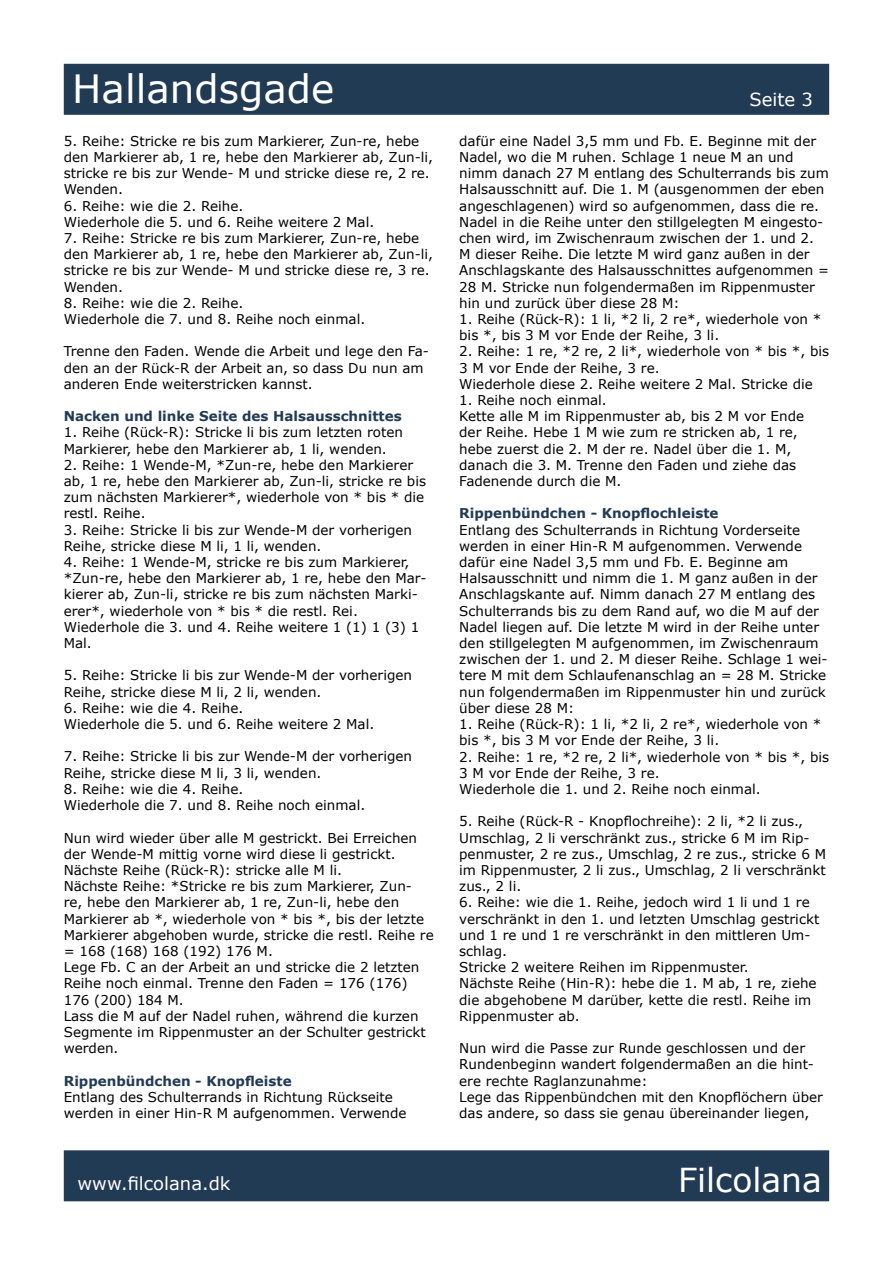
<style>
.page{position:relative;width:893px;height:1263px;background:#fff}
.page>*{position:absolute;margin:0;border:0;box-sizing:border-box;transform-origin:0 0}
.t1{font:39px "Verdana";color:#fff}
.t2{font:33px "Verdana";color:#fff}
.t3{font:18px "Verdana";color:#fff}
.t4{font:13.5px/16.2px "Verdana";color:#000}
.t5{font:700 13.5px "Verdana";color:#223b54}
</style>
<div class="page">
<div style="left:64px;top:64px;width:765px;height:51px;background:#223b54;border:2px solid #243c54"></div>
<div style="left:64px;top:1150px;width:765px;height:51px;background:#223b54;border:2px solid #243c54"></div>
<h1 class="t1" style="left:72px;top:62px;width:264px">Hallandsgade</h1>
<p class="t4" style="left:64px;top:133px;width:371px">5. Reihe: Stricke re bis zum Markierer, Zun-re, hebe den Markierer ab, 1 re, hebe den Markierer ab, Zun-li, stricke re bis zur Wende- M und stricke diese re, 2 re.<br>Wenden.</p>
<p class="t4" style="left:64px;top:197px;width:312px">6. Reihe: wie die 2. Reihe.<br>Wiederhole die 5. und 6. Reihe weitere 2 Mal.</p>
<p class="t4" style="left:64px;top:230px;width:371px">7. Reihe: Stricke re bis zum Markierer, Zun-re, hebe den Markierer ab, 1 re, hebe den Markierer ab, Zun-li, stricke re bis zur Wende- M und stricke diese re, 3 re.<br>Wenden.</p>
<p class="t4" style="left:64px;top:295px;width:303px">8. Reihe: wie die 2. Reihe.<br>Wiederhole die 7. und 8. Reihe noch einmal.</p>
<p class="t4" style="left:64px;top:343px;width:367px">Trenne den Faden. Wende die Arbeit und lege den Fa&shy;den an der Rück-R der Arbeit an, so dass Du nun am anderen Ende weiterstricken kannst.</p>
<p class="t5" style="left:64px;top:407px;width:339px">Nacken und linke Seite des Halsausschnittes</p>
<p class="t4" style="left:64px;top:424px;width:341px">1. Reihe (Rück-R): Stricke li bis zum letzten roten<br>Markierer, hebe den Markierer ab, 1 li, wenden.</p>
<p class="t4" style="left:64px;top:457px;width:364px">2. Reihe: 1 Wende-M, *Zun-re, hebe den Markierer ab, 1 re, hebe den Markierer ab, Zun-li, stricke re bis zum nächsten Markierer*, wiederhole von * bis * die restl. Reihe.</p>
<p class="t4" style="left:64px;top:521px;width:350px">3. Reihe: Stricke li bis zur Wende-M der vorherigen<br>Reihe, stricke diese M li, 1 li, wenden.</p>
<p class="t4" style="left:64px;top:554px;width:364px">4. Reihe: 1 Wende-M, stricke re bis zum Markierer, *Zun-re, hebe den Markierer ab, 1 re, hebe den Mar&shy;kierer ab, Zun-li, stricke re bis zum nächsten Marki&shy;erer*, wiederhole von * bis * die restl. Rei.<br>Wiederhole die 3. und 4. Reihe weitere 1 (1) 1 (3) 1<br>Mal.</p>
<p class="t4" style="left:64px;top:667px;width:350px">5. Reihe: Stricke li bis zur Wende-M der vorherigen<br>Reihe, stricke diese M li, 2 li, wenden.</p>
<p class="t4" style="left:64px;top:700px;width:312px">6. Reihe: wie die 4. Reihe.<br>Wiederhole die 5. und 6. Reihe weitere 2 Mal.</p>
<p class="t4" style="left:64px;top:748px;width:350px">7. Reihe: Stricke li bis zur Wende-M der vorherigen<br>Reihe, stricke diese M li, 3 li, wenden.</p>
<p class="t4" style="left:64px;top:781px;width:303px">8. Reihe: wie die 4. Reihe.<br>Wiederhole die 7. und 8. Reihe noch einmal.</p>
<p class="t4" style="left:64px;top:829px;width:371px">Nun wird wieder über alle M gestrickt. Bei Erreichen der Wende-M mittig vorne wird diese li gestrickt.<br>Nächste Reihe (Rück-R): stricke alle M li.<br>Nächste Reihe: *Stricke re bis zum Markierer, Zun&shy;re, hebe den Markierer ab, 1 re, Zun-li, hebe den Markierer ab *, wiederhole von * bis *, bis der letzte Markierer abgehoben wurde, stricke die restl. Reihe re = 168 (168) 168 (192) 176 M.<br>Lege Fb. C an der Arbeit an und stricke die 2 letzten Reihe noch einmal. Trenne den Faden = 176 (176)<br>176 (200) 184 M.<br>Lass die M auf der Nadel ruhen, während die kurzen Segmente im Rippenmuster an der Schulter gestrickt werden.</p>
<p class="t5" style="left:64px;top:1071px;width:229px">Rippenbündchen - Knopfleiste</p>
<p class="t4" style="left:64px;top:1088px;width:344px">Entlang des Schulterrands in Richtung Rückseite werden in einer Hin-R M aufgenommen. Verwende</p>
<h3 class="t3" style="left:749px;top:87px;width:65px">Seite 3</h3>
<p class="t4" style="left:459px;top:133px;width:371px">dafür eine Nadel 3,5 mm und Fb. E. Beginne mit der Nadel, wo die M ruhen. Schlage 1 neue M an und nimm danach 27 M entlang des Schulterrands bis zum Halsausschnitt auf. Die 1. M (ausgenommen der eben angeschlagenen) wird so aufgenommen, dass die re.<br>Nadel in die Reihe unter den stillgelegten M eingesto&shy;chen wird, im Zwischenraum zwischen der 1. und 2.<br>M dieser Reihe. Die letzte M wird ganz außen in der Anschlagskante des Halsausschnittes aufgenommen = 28 M. Stricke nun folgendermaßen im Rippenmuster hin und zurück über diese 28 M:</p>
<p class="t4" style="left:459px;top:311px;width:364px">1. Reihe (Rück-R): 1 li, *2 li, 2 re*, wiederhole von * bis *, bis 3 M vor Ende der Reihe, 3 li.</p>
<p class="t4" style="left:459px;top:343px;width:371px">2. Reihe: 1 re, *2 re, 2 li*, wiederhole von * bis *, bis<br>3 M vor Ende der Reihe, 3 re.<br>Wiederhole diese 2. Reihe weitere 2 Mal. Stricke die</p>
<p class="t4" style="left:459px;top:392px;width:346px">1. Reihe noch einmal.<br>Kette alle M im Rippenmuster ab, bis 2 M vor Ende der Reihe. Hebe 1 M wie zum re stricken ab, 1 re, hebe zuerst die 2. M der re. Nadel über die 1. M, danach die 3. M. Trenne den Faden und ziehe das Fadenende durch die M.</p>
<p class="t5" style="left:459px;top:504px;width:261px">Rippenbündchen - Knopflochleiste</p>
<p class="t4" style="left:459px;top:521px;width:370px">Entlang des Schulterrands in Richtung Vorderseite werden in einer Hin-R M aufgenommen. Verwende dafür eine Nadel 3,5 mm und Fb. E. Beginne am Halsausschnitt und nimm die 1. M ganz außen in der Anschlagskante auf. Nimm danach 27 M entlang des Schulterrands bis zu dem Rand auf, wo die M auf der Nadel liegen auf. Die letzte M wird in der Reihe unter den stillgelegten M aufgenommen, im Zwischenraum zwischen der 1. und 2. M dieser Reihe. Schlage 1 wei&shy;tere M mit dem Schlaufenanschlag an = 28 M. Stricke nun folgendermaßen im Rippenmuster hin und zurück über diese 28 M:</p>
<p class="t4" style="left:459px;top:716px;width:364px">1. Reihe (Rück-R): 1 li, *2 li, 2 re*, wiederhole von * bis *, bis 3 M vor Ende der Reihe, 3 li.</p>
<p class="t4" style="left:459px;top:748px;width:371px">2. Reihe: 1 re, *2 re, 2 li*, wiederhole von * bis *, bis<br>3 M vor Ende der Reihe, 3 re.<br>Wiederhole die 1. und 2. Reihe noch einmal.</p>
<p class="t4" style="left:459px;top:813px;width:368px">5. Reihe (Rück-R - Knopflochreihe): 2 li, *2 li zus., Umschlag, 2 li verschränkt zus., stricke 6 M im Rip&shy;penmuster, 2 re zus., Umschlag, 2 re zus., stricke 6 M im Rippenmuster, 2 li zus., Umschlag, 2 li verschränkt zus., 2 li.</p>
<p class="t4" style="left:459px;top:894px;width:362px">6. Reihe: wie die 1. Reihe, jedoch wird 1 li und 1 re verschränkt in den 1. und letzten Umschlag gestrickt und 1 re und 1 re verschränkt in den mittleren Um&shy;schlag.<br>Stricke 2 weitere Reihen im Rippenmuster.<br>Nächste Reihe (Hin-R): hebe die 1. M ab, 1 re, ziehe die abgehobene M darüber, kette die restl. Reihe im Rippenmuster ab.</p>
<p class="t4" style="left:459px;top:1040px;width:365px">Nun wird die Passe zur Runde geschlossen und der Rundenbeginn wandert folgendermaßen an die hint&shy;ere rechte Raglanzunahme:<br>Lege das Rippenbündchen mit den Knopflöchern über das andere, so dass sie genau übereinander liegen,</p>
<h3 class="t3" style="left:78px;top:1171px;width:154px">www.filcolana.dk</h3>
<h2 class="t2" style="left:678px;top:1157px;width:145px">Filcolana</h2>
</div>
